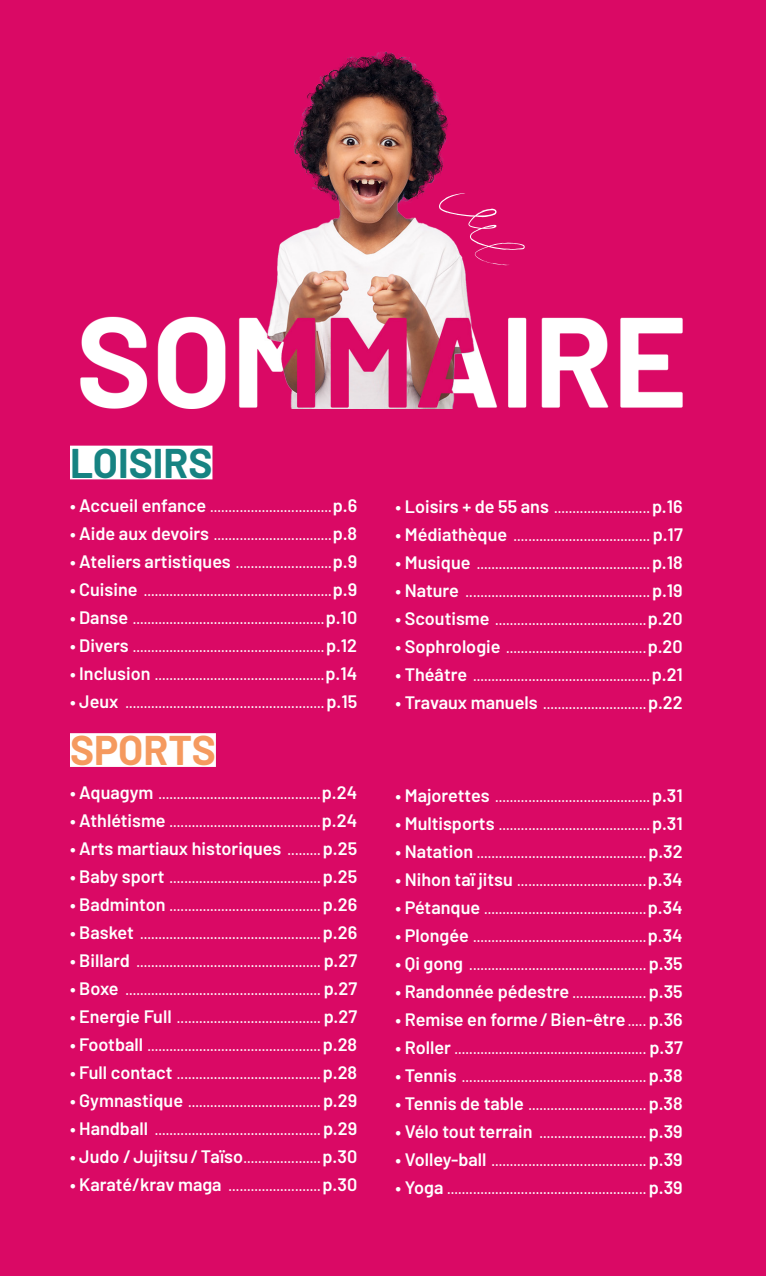
<style>
.page{position:relative;width:766px;height:1276px;background:#fff}
.page>*{position:absolute;margin:0;border:0;box-sizing:border-box;transform-origin:0 0}
.t1{font:700 40.5px "Barlow";color:#168382}
.t2{font:700 40.5px "Barlow";color:#f59a5f}
.t3{font:600 18px "Barlow";color:#fff}
.t4{font:600 13.5px "Barlow";color:#fff}
.s1{font-size:18px}
.s2{font-size:13.5px}
</style>
<div class="page">
<div style="left:0;top:0;width:765px;height:1276px;background:#da0965"></div>
<div style="left:70px;top:445px;width:142px;height:34px;background:#fff"></div>
<div style="left:70px;top:733px;width:146px;height:34px;background:#fff"></div>
<img style="left:80px;top:51px;width:603px;height:357px">
<svg style="left:438px;top:193px;width:86px;height:73px"></svg>
<p class="t1" style="left:70px;top:433px;width:144px">LOISIRS</p>
<p class="t4" style="left:70px;top:497px;width:289px"><span class="s1">• Accueil enfance</span> .................................<span class="s1">p.6</span></p>
<p class="t4" style="left:70px;top:525px;width:289px"><span class="s1">• Aide aux devoirs</span> ................................<span class="s1">p.8</span></p>
<p class="t4" style="left:70px;top:553px;width:289px"><span class="s1">• Ateliers artistiques</span> ..........................<span class="s1">p.9</span></p>
<p class="t4" style="left:70px;top:581px;width:289px"><span class="s1">• Cuisine</span> ...................................................<span class="s1">p.9</span></p>
<p class="t4" style="left:70px;top:609px;width:289px"><span class="s1">• Danse</span> ....................................................<span class="s1">p.10</span></p>
<p class="t4" style="left:70px;top:637px;width:289px"><span class="s1">• Divers</span> ....................................................<span class="s1">p.12</span></p>
<p class="t4" style="left:70px;top:665px;width:289px"><span class="s1">• Inclusion</span> ..............................................<span class="s1">p.14</span></p>
<p class="t4" style="left:70px;top:693px;width:289px"><span class="s1">• Jeux</span> ......................................................<span class="s1">p.15</span></p>
<p class="t2" style="left:70px;top:720px;width:147px">SPORTS</p>
<p class="t4" style="left:70px;top:784px;width:289px"><span class="s1">• Aquagym</span> ............................................<span class="s1">p.24</span></p>
<p class="t4" style="left:70px;top:812px;width:289px"><span class="s1">• Athlétisme</span> .........................................<span class="s1">p.24</span></p>
<p class="t3" style="left:70px;top:835px;width:289px">• Arts martiaux historiques <span class="s2">.........</span> p.25</p>
<p class="t4" style="left:70px;top:868px;width:289px"><span class="s1">• Baby sport</span> ......................................... <span class="s1">p.25</span></p>
<p class="t4" style="left:70px;top:896px;width:289px"><span class="s1">• Badminton</span> ......................................... <span class="s1">p.26</span></p>
<p class="t4" style="left:70px;top:924px;width:289px"><span class="s1">• Basket</span> ................................................. <span class="s1">p.26</span></p>
<p class="t4" style="left:70px;top:952px;width:289px"><span class="s1">• Billard</span> .................................................. <span class="s1">p.27</span></p>
<p class="t4" style="left:70px;top:980px;width:289px"><span class="s1">• Boxe</span> ..................................................... <span class="s1">p.27</span></p>
<p class="t4" style="left:70px;top:1008px;width:289px"><span class="s1">• Energie Full</span> ....................................... <span class="s1">p.27</span></p>
<p class="t4" style="left:70px;top:1036px;width:289px"><span class="s1">• Football</span> ...............................................<span class="s1">p.28</span></p>
<p class="t4" style="left:70px;top:1064px;width:289px"><span class="s1">• Full contact</span> .......................................<span class="s1">p.28</span></p>
<p class="t4" style="left:70px;top:1092px;width:289px"><span class="s1">• Gymnastique</span> .................................... <span class="s1">p.29</span></p>
<p class="t4" style="left:70px;top:1120px;width:289px"><span class="s1">• Handball</span> ............................................. <span class="s1">p.29</span></p>
<p class="t3" style="left:70px;top:1143px;width:289px">• Judo /Jujitsu/Taïso<span class="s2">.....................</span>p.30</p>
<p class="t4" style="left:70px;top:1176px;width:289px"><span class="s1">• Karaté/krav maga</span> .........................<span class="s1">p.30</span></p>
<p class="t4" style="left:395px;top:498px;width:289px"><span class="s1">• Loisirs + de 55 ans</span> ..........................<span class="s1">p.16</span></p>
<p class="t4" style="left:395px;top:526px;width:289px"><span class="s1">• Médiathèque</span> ..................................... <span class="s1">p.17</span></p>
<p class="t4" style="left:395px;top:554px;width:289px"><span class="s1">• Musique</span> ...............................................<span class="s1">p.18</span></p>
<p class="t4" style="left:395px;top:582px;width:289px"><span class="s1">• Nature</span> ..................................................<span class="s1">p.19</span></p>
<p class="t4" style="left:395px;top:610px;width:289px"><span class="s1">• Scoutisme</span> .........................................<span class="s1">p.20</span></p>
<p class="t4" style="left:395px;top:638px;width:289px"><span class="s1">• Sophrologie</span> ......................................<span class="s1">p.20</span></p>
<p class="t4" style="left:395px;top:666px;width:289px"><span class="s1">• Théâtre</span> ................................................<span class="s1">p.21</span></p>
<p class="t4" style="left:395px;top:694px;width:289px"><span class="s1">• Travaux manuels</span> ............................<span class="s1">p.22</span></p>
<p class="t4" style="left:395px;top:787px;width:289px"><span class="s1">• Majorettes</span> ..........................................<span class="s1">p.31</span></p>
<p class="t4" style="left:395px;top:815px;width:289px"><span class="s1">• Multisports</span> .........................................<span class="s1">p.31</span></p>
<p class="t4" style="left:395px;top:843px;width:289px"><span class="s1">• Natation</span> .............................................. <span class="s1">p.32</span></p>
<p class="t4" style="left:395px;top:871px;width:289px"><span class="s1">• Nihon taï jitsu</span> ...................................<span class="s1">p.34</span></p>
<p class="t4" style="left:395px;top:899px;width:289px"><span class="s1">• Pétanque</span> ............................................<span class="s1">p.34</span></p>
<p class="t4" style="left:395px;top:927px;width:289px"><span class="s1">• Plongée</span> ...............................................<span class="s1">p.34</span></p>
<p class="t4" style="left:395px;top:955px;width:289px"><span class="s1">• Qi gong</span> ................................................ <span class="s1">p.35</span></p>
<p class="t3" style="left:395px;top:978px;width:289px">• Randonnée pédestre <span class="s2">....................</span> p.35</p>
<p class="t3" style="left:395px;top:1006px;width:289px">• Remise en forme/Bien-être <span class="s2">.....</span> p.36</p>
<p class="t4" style="left:395px;top:1039px;width:289px"><span class="s1">• Roller</span> .................................................... <span class="s1">p.37</span></p>
<p class="t4" style="left:395px;top:1067px;width:289px"><span class="s1">• Tennis</span> .................................................. <span class="s1">p.38</span></p>
<p class="t4" style="left:395px;top:1095px;width:289px"><span class="s1">• Tennis de table</span> ................................ <span class="s1">p.38</span></p>
<p class="t4" style="left:395px;top:1123px;width:289px"><span class="s1">• Vélo tout terrain</span> ............................. <span class="s1">p.39</span></p>
<p class="t4" style="left:395px;top:1151px;width:289px"><span class="s1">• Volley-ball</span> .......................................... <span class="s1">p.39</span></p>
<p class="t4" style="left:395px;top:1179px;width:289px"><span class="s1">• Yoga</span> ...................................................... <span class="s1">p.39</span></p>
</div>
